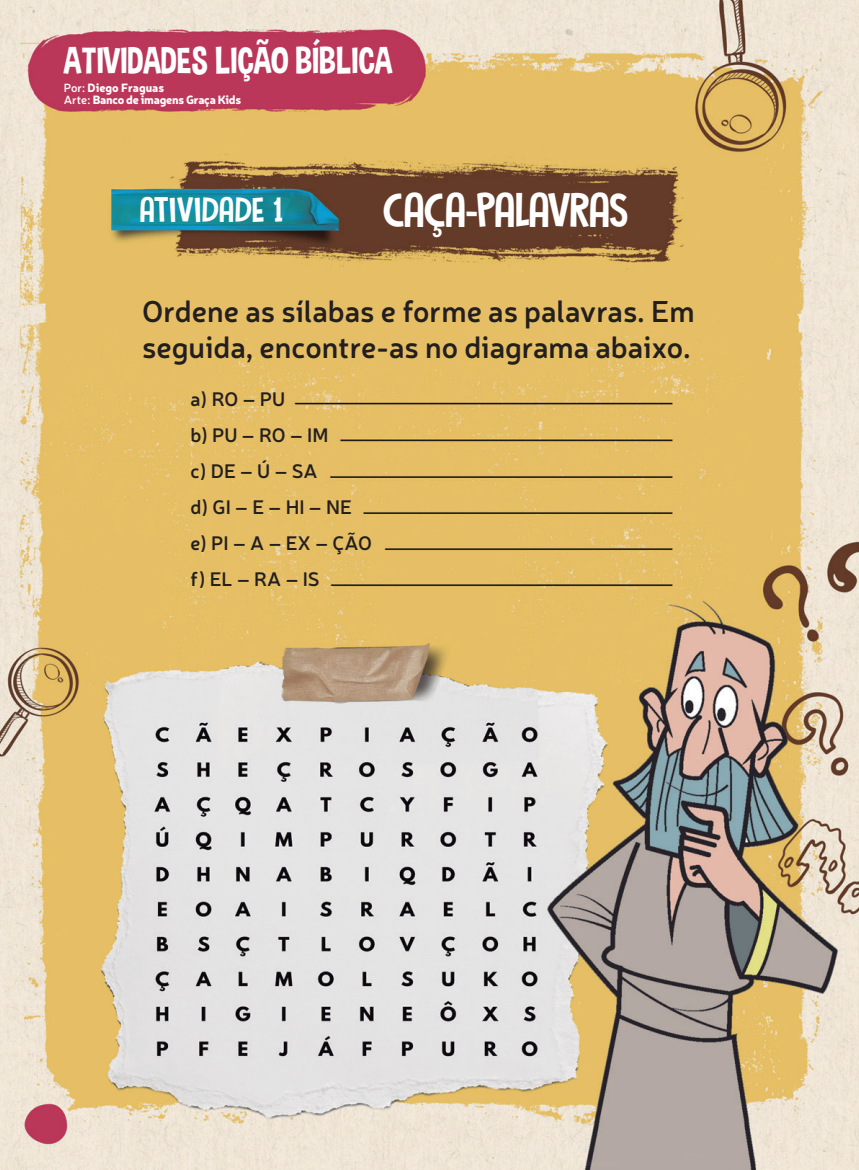
<style>
.page{position:relative;width:859px;height:1170px;background:#fff}
.page>*{position:absolute;margin:0;border:0;box-sizing:border-box;transform-origin:0 0}
.t1{font:49.5px "Original Quality";letter-spacing:-.02em;color:#fff}
.t2{font:37.5px "Dimbo";color:#fff}
.t3{font:36px "Original Quality";color:#fff}
.t4{font:600 30px/36px "Neris";color:#231f20}
.t5{font:600 19.5px/36px "Neris";color:#231f20}
.t6{font:900 11.85px/12px "Neris";letter-spacing:-.02em;color:#fff}
.s1{font-weight:600}
</style>
<div class="page">
<img style="left:0;top:0;width:859px;height:1169px">
<p class="t2" style="left:64px;top:38px;width:330px">ATIVIDADES LIÇÃO BÍBLICA</p>
<p class="t6" style="left:64px;top:81px;width:179px"><span class="s1">Por:</span> Diego Fraguas<br><span class="s1">Arte:</span> Banco de imagens Graça Kids</p>
<p class="t3" style="left:139px;top:190px;width:145px">ATIVIDADE 1</p>
<h1 class="t1" style="left:383px;top:183px;width:247px">CAÇA-PALAVRAS</h1>
<p class="t4" style="left:142px;top:292px;width:554px">Ordene as sílabas e forme as palavras. Em seguida, encontre-as no diagrama abaixo.</p>
<p class="t5" style="left:191px;top:380px;width:183px">a) RO – PU<br>b) PU – RO – IM<br>c) DE – Ú – SA<br>d) GI – E – HI – NE e) PI – A – EX – ÇÃO f) EL – RA – IS</p>
</div>
